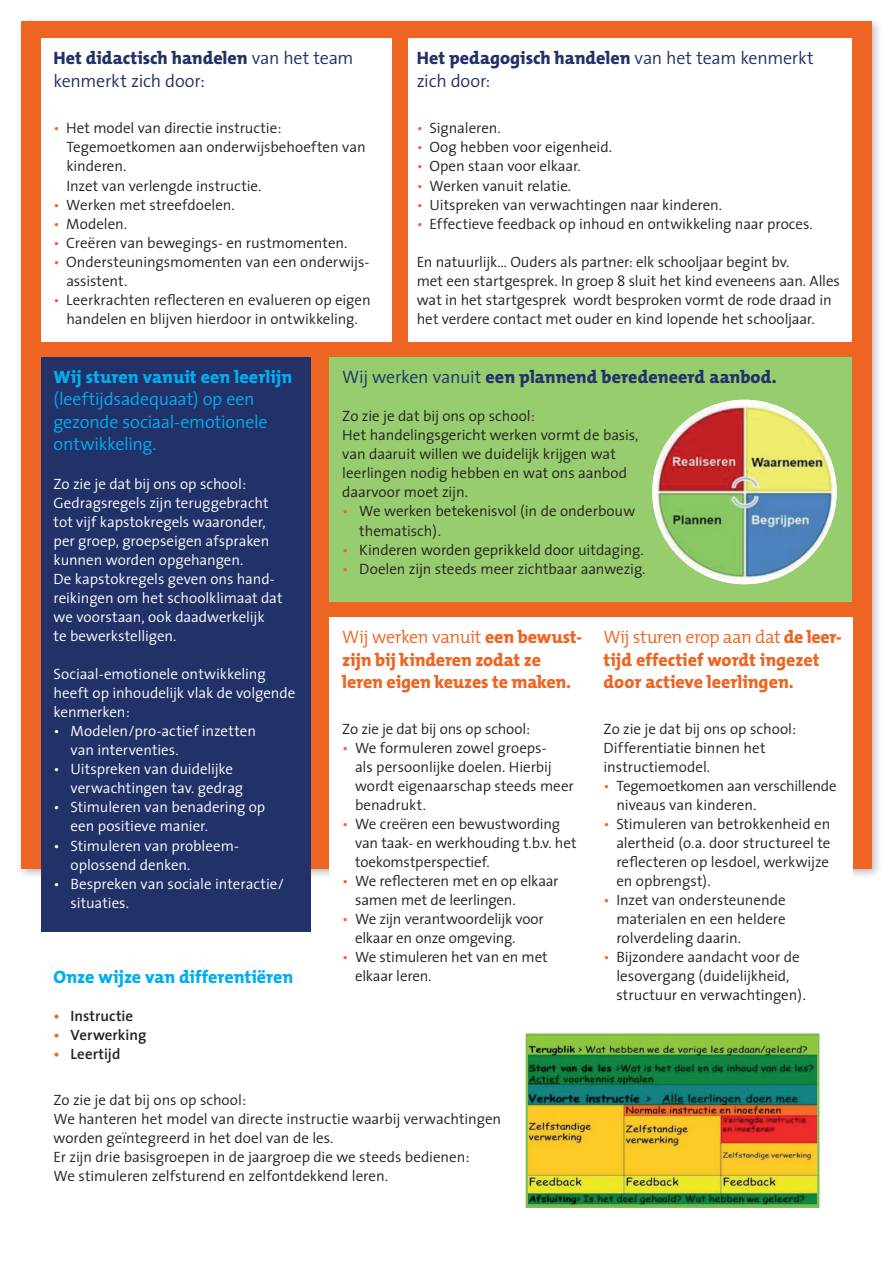
<style>
.page{position:relative;width:893px;height:1263px;background:#fff}
.page>*{position:absolute;margin:0;border:0;box-sizing:border-box;transform-origin:0 0}
.t1{font:800 18px/22.5px "The Mix";letter-spacing:-.01em;color:#ee6422}
.t2{font:800 18px "The Mix";color:#223269}
.t3{font:300 18px/22.5px "The Sans";letter-spacing:-.01em;color:#00aeef}
.t4{font:800 18px "The Mix";color:#00aeef}
.t5{font:800 18px "The Mix";color:#213266}
.t6{font:300 18px "The Sans";letter-spacing:-.01em;color:#213266}
.t7{font:300 18px "The Sans";letter-spacing:-.01em;color:#223269}
.t8{font:300 15px/19px "The Sans";letter-spacing:-.005em;color:#231f20}
.t9{font:300 15px/19px "The Sans";letter-spacing:-.005em;color:#fff}
.t10{font:600 15px "The Sans";letter-spacing:.005em;color:#231f20}
.s1{font-family:"The Sans";font-weight:300}
.s2{color:#ec6523}
.s3{font-weight:300}
.s4{color:#ee6422}
</style>
<div class="page">
<div style="left:16px;top:16px;width:867px;height:865px;background:#231f20;opacity:.3"></div>
<div style="left:21px;top:21px;width:851px;height:848px;background:#ee6422"></div>
<div style="left:41px;top:357px;width:269px;height:574px;background:#223269"></div>
<div style="left:41px;top:38px;width:350px;height:304px;background:#fff"></div>
<div style="left:408px;top:38px;width:444px;height:304px;background:#fff"></div>
<div style="left:330px;top:357px;width:522px;height:245px;background:#97cd6e"></div>
<img style="left:529px;top:1036px;width:287px;height:169px">
<div style="left:526px;top:1033px;width:293px;height:175px;border:2px solid #76bb42"></div>
<img style="left:652px;top:400px;width:185px;height:184px;border-radius:92px">
<div style="left:330px;top:617px;width:261px;height:400px;background:#fff"></div>
<div style="left:591px;top:617px;width:261px;height:400px;background:#fff"></div>
<p class="t5" style="left:54px;top:43px;width:301px">Het didactisch handelen <span class="s1">van het team</span></p>
<p class="t6" style="left:54px;top:66px;width:153px">kenmerkt zich door:</p>
<p class="t8" style="left:66px;top:118px;width:301px;text-indent:-13px"><span class="s2">•</span> Het model van directie instructie:<br>Tegemoetkomen aan onderwijsbehoeften van kinderen.<br>Inzet van verlengde instructie.</p>
<p class="t8" style="left:54px;top:194px;width:183px"><span class="s2">•</span> Werken met streefdoelen.</p>
<p class="t8" style="left:54px;top:214px;width:75px"><span class="s2">•</span> Modelen.</p>
<p class="t8" style="left:54px;top:233px;width:295px"><span class="s2">•</span> Creëren van bewegings- en rustmomenten.</p>
<p class="t8" style="left:66px;top:252px;width:304px;text-indent:-13px"><span class="s2">•</span> Ondersteuningsmomenten van een onderwijs&shy;assistent.</p>
<p class="t8" style="left:54px;top:290px;width:319px;text-align:center"><span class="s2">•</span> Leerkrachten reflecteren en evalueren op eigen handelen en blijven hierdoor in ontwikkeling.</p>
<p class="t2" style="left:417px;top:43px;width:399px">Het pedagogisch handelen <span class="s1">van het team kenmerkt</span></p>
<p class="t7" style="left:417px;top:66px;width:75px">zich door:</p>
<p class="t8" style="left:417px;top:118px;width:86px"><span class="s2">•</span> Signaleren.</p>
<p class="t8" style="left:417px;top:137px;width:197px"><span class="s2">•</span> Oog hebben voor eigenheid.</p>
<p class="t8" style="left:417px;top:156px;width:166px"><span class="s2">•</span> Open staan voor elkaar.</p>
<p class="t8" style="left:417px;top:175px;width:156px"><span class="s2">•</span> Werken vanuit relatie.</p>
<p class="t8" style="left:417px;top:194px;width:307px"><span class="s2">•</span> Uitspreken van verwachtingen naar kinderen.</p>
<p class="t8" style="left:417px;top:214px;width:398px"><span class="s2">•</span> Effectieve feedback op inhoud en ontwikkeling naar proces.</p>
<p class="t8" style="left:417px;top:252px;width:425px">En natuurlijk… Ouders als partner: elk schooljaar begint bv.<br>met een startgesprek. In groep 8 sluit het kind eveneens aan. Alles wat in het startgesprek wordt besproken vormt de rode draad in het verdere contact met ouder en kind lopende het schooljaar.</p>
<p class="t4" style="left:54px;top:362px;width:240px">Wij sturen vanuit een leerlijn</p>
<p class="t3" style="left:54px;top:387px;width:216px">(leeftijdsadequaat) op een gezonde sociaal-emotionele ontwikkeling.</p>
<p class="t9" style="left:54px;top:473px;width:231px">Zo zie je dat bij ons op school:<br>Gedragsregels zijn teruggebracht tot vijf kapstokregels waaronder, per groep, groepseigen afspraken kunnen worden opgehangen.<br>De kapstokregels geven ons hand&shy;reikingen om het schoolklimaat dat we voorstaan, ook daadwerkelijk<br>te bewerkstelligen.</p>
<p class="t9" style="left:54px;top:664px;width:243px">Sociaal-emotionele ontwikkeling heeft op inhoudelijk vlak de volgende kenmerken:</p>
<p class="t9" style="left:71px;top:721px;width:187px;text-indent:-17px">• Modelen/pro-actief inzetten van interventies.</p>
<p class="t9" style="left:71px;top:759px;width:174px;text-indent:-17px">• Uitspreken van duidelijke verwachtingen tav. gedrag</p>
<p class="t9" style="left:71px;top:797px;width:196px;text-indent:-17px">• Stimuleren van benadering op een positieve manier.</p>
<p class="t9" style="left:71px;top:835px;width:170px;text-indent:-17px">• Stimuleren van probleem&shy;oplossend denken.</p>
<p class="t9" style="left:71px;top:873px;width:215px;text-indent:-17px">• Bespreken van sociale interactie/ situaties.</p>
<p class="t2" style="left:342px;top:362px;width:436px"><span class="s1">Wij werken vanuit</span> een plannend beredeneerd aanbod.</p>
<p class="t8" style="left:342px;top:406px;width:298px">Zo zie je dat bij ons op school:<br>Het handelingsgericht werken vormt de basis, van daaruit willen we duidelijk krijgen wat leerlingen nodig hebben en wat ons aanbod daarvoor moet zijn.</p>
<p class="t8" style="left:359px;top:501px;width:277px;text-indent:-17px"><span class="s2">•</span> We werken betekenisvol (in de onderbouw thematisch).</p>
<p class="t8" style="left:342px;top:539px;width:303px"><span class="s2">•</span> Kinderen worden geprikkeld door uitdaging.</p>
<p class="t8" style="left:342px;top:558px;width:305px"><span class="s2">•</span> Doelen zijn steeds meer zichtbaar aanwezig.</p>
<p class="t1" style="left:342px;top:625px;width:241px"><span class="s3">Wij werken vanuit</span> een bewust&shy;zijn bij kinderen zodat ze leren eigen keuzes te maken.</p>
<p class="t8" style="left:342px;top:718px;width:190px">Zo zie je dat bij ons op school:</p>
<p class="t8" style="left:355px;top:737px;width:220px;text-indent:-13px"><span class="s2">•</span> We formuleren zowel groeps-<br>als persoonlijke doelen. Hierbij wordt eigenaarschap steeds meer benadrukt.</p>
<p class="t8" style="left:355px;top:814px;width:223px;text-indent:-13px"><span class="s2">•</span> We creëren een bewustwording van taak- en werkhouding t.b.v. het toekomstperspectief.</p>
<p class="t8" style="left:355px;top:871px;width:205px;text-indent:-13px"><span class="s2">•</span> We reflecteren met en op elkaar samen met de leerlingen.</p>
<p class="t8" style="left:355px;top:909px;width:190px;text-indent:-13px"><span class="s2">•</span> We zijn verantwoordelijk voor elkaar en onze omgeving.</p>
<p class="t8" style="left:355px;top:947px;width:194px;text-indent:-13px"><span class="s2">•</span> We stimuleren het van en met elkaar leren.</p>
<p class="t1" style="left:604px;top:625px;width:240px"><span class="s3">Wij sturen erop aan dat</span> de leer&shy;tijd effectief wordt ingezet door actieve leerlingen.</p>
<p class="t8" style="left:604px;top:718px;width:194px">Zo zie je dat bij ons op school:<br>Differentiatie binnen het instructiemodel.</p>
<p class="t8" style="left:616px;top:776px;width:222px;text-indent:-13px"><span class="s2">•</span> Tegemoetkomen aan verschillende niveaus van kinderen.</p>
<p class="t8" style="left:616px;top:814px;width:216px;text-align:justify;text-indent:-13px"><span class="s2">•</span> Stimuleren van betrokkenheid en alertheid (o.a. door structureel te reflecteren op lesdoel, werkwijze en opbrengst).</p>
<p class="t8" style="left:616px;top:890px;width:171px;text-align:justify;text-indent:-13px"><span class="s2">•</span> Inzet van ondersteunende materialen en een heldere rolverdeling daarin.</p>
<p class="t8" style="left:616px;top:947px;width:191px;text-indent:-13px"><span class="s2">•</span> Bijzondere aandacht voor de lesovergang (duidelijkheid, structuur en verwachtingen).</p>
<p class="t4" style="left:54px;top:961px;width:241px">Onze wijze van differentiëren</p>
<p class="t10" style="left:54px;top:1003px;width:81px"><span class="s4">•</span> Instructie</p>
<p class="t10" style="left:54px;top:1022px;width:94px"><span class="s4">•</span> Verwerking</p>
<p class="t10" style="left:54px;top:1041px;width:68px"><span class="s4">•</span> Leertijd</p>
<p class="t8" style="left:54px;top:1090px;width:449px">Zo zie je dat bij ons op school:<br>We hanteren het model van directe instructie waarbij verwachtingen worden geïntegreerd in het doel van de les.<br>Er zijn drie basisgroepen in de jaargroep die we steeds bedienen:<br>We stimuleren zelfsturend en zelfontdekkend leren.</p>
</div>
